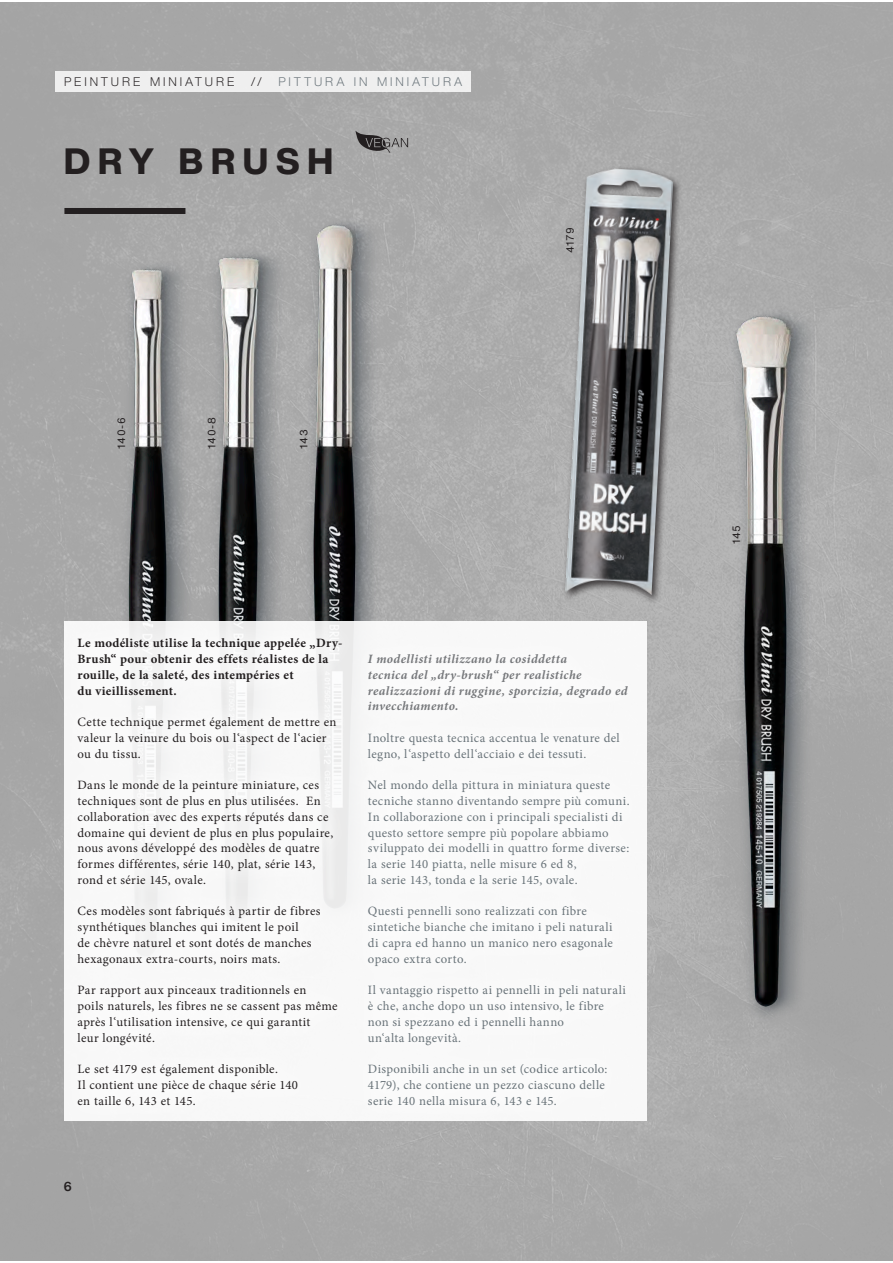
<style>
.page{position:relative;width:893px;height:1263px;background:#fff}
.page>*{position:absolute;margin:0;border:0;box-sizing:border-box;transform-origin:0 0}
.t1{font:800 36px "Helvetica Now Display";letter-spacing:.215em;color:#231f20}
.t2{font:12.75px/15.8px "Minion Pro";letter-spacing:.025em;color:#697379}
.t3{font:12.75px/15.8px "Minion Pro";letter-spacing:.025em;color:#231f20}
.t4{font:700 12.75px/15.8px "Minion Pro";letter-spacing:.025em;color:#231f20}
.t5{font:italic 700 12.75px/15.8px "Minion Pro";letter-spacing:.03em;color:#76787b}
.t6{font:700 12.75px "Helvetica Now Display";color:#231f20}
.t7{font:300 12.3px "Helvetica Now Text";letter-spacing:.175em;color:#231f20}
.t8{font:300 12.3px "Helvetica Now Text";letter-spacing:.18em;color:#697379}
.t9{font:10.5px "Helvetica Now Text";letter-spacing:.025em;color:#231f20}
</style>
<div class="page">
<img style="left:0;top:2px;width:893px;height:1259px">
<img style="left:21px;top:54px;width:370px;height:1048px">
<img style="left:715px;top:150px;width:155px;height:1048px">
<div style="left:562px;top:165px;width:121px;height:440px;background:#231f20;opacity:.85"></div>
<img style="left:565px;top:167px;width:109px;height:430px">
<div style="left:55px;top:71px;width:416px;height:20px;background:#efefef"></div>
<div style="left:58px;top:619px;width:302px;height:506px;background:#f8f8f8"></div>
<div style="left:349px;top:634px;width:298px;height:491px;background:#fff"></div>
<div style="left:64px;top:208px;width:121px;height:6px;background:#231f20"></div>
<svg style="left:355px;top:131px;width:53px;height:22px"></svg>
<p class="t7" style="left:64px;top:73px;width:173px">PEINTURE MINIATURE</p>
<p class="t7" style="left:251px;top:73px;width:14px">//</p>
<p class="t8" style="left:278px;top:73px;width:186px">PITTURA IN MINIATURA</p>
<h1 class="t1" style="left:64px;top:136px;width:271px">DRY BRUSH</h1>
<p class="t9" style="left:114px;top:449px;width:33px;rotate:-90deg">140-6</p>
<p class="t9" style="left:204px;top:449px;width:33px;rotate:-90deg">140-8</p>
<p class="t9" style="left:296px;top:449px;width:21px;rotate:-90deg">143</p>
<p class="t9" style="left:562px;top:253px;width:27px;rotate:-90deg">4179</p>
<p class="t4" style="left:78px;top:635px;width:266px">Le modéliste utilise la technique appelée „Dry-Brush“ pour obtenir des effets réalistes de la rouille, de la saleté, des intempéries et<br>du vieillissement.</p>
<p class="t3" style="left:78px;top:714px;width:260px">Cette technique permet également de mettre en valeur la veinure du bois ou l‘aspect de l‘acier ou du tissu.</p>
<p class="t3" style="left:78px;top:777px;width:257px">Dans le monde de la peinture miniature, ces techniques sont de plus en plus utilisées. En collaboration avec des experts réputés dans ce domaine qui devient de plus en plus populaire, nous avons développé des modèles de quatre formes différentes, série 140, plat, série 143, rond et série 145, ovale.</p>
<p class="t3" style="left:78px;top:903px;width:244px">Ces modèles sont fabriqués à partir de fibres synthétiques blanches qui imitent le poil<br>de chèvre naturel et sont dotés de manches hexagonaux extra-courts, noirs mats.</p>
<p class="t3" style="left:78px;top:982px;width:261px">Par rapport aux pinceaux traditionnels en<br>poils naturels, les fibres ne se cassent pas même après l‘utilisation intensive, ce qui garantit<br>leur longévité.</p>
<p class="t3" style="left:78px;top:1061px;width:222px">Le set 4179 est également disponible.<br>Il contient une pièce de chaque série 140 en taille 6, 143 et 145.</p>
<p class="t5" style="left:368px;top:651px;width:261px">I modellisti utilizzano la cosiddetta<br>tecnica del „dry-brush“ per realistiche realizzazioni di ruggine, sporcizia, degrado ed invecchiamento.</p>
<p class="t2" style="left:368px;top:730px;width:253px">Inoltre questa tecnica accentua le venature del legno, l‘aspetto dell‘acciaio e dei tessuti.</p>
<p class="t2" style="left:368px;top:777px;width:263px">Nel mondo della pittura in miniatura queste tecniche stanno diventando sempre più comuni.<br>In collaborazione con i principali specialisti di questo settore sempre più popolare abbiamo sviluppato dei modelli in quattro forme diverse: la serie 140 piatta, nelle misure 6 ed 8,<br>la serie 143, tonda e la serie 145, ovale.</p>
<p class="t2" style="left:368px;top:903px;width:246px">Questi pennelli sono realizzati con fibre sintetiche bianche che imitano i peli naturali di capra ed hanno un manico nero esagonale opaco extra corto.</p>
<p class="t2" style="left:368px;top:982px;width:259px">Il vantaggio rispetto ai pennelli in peli naturali è che, anche dopo un uso intensivo, le fibre non si spezzano ed i pennelli hanno<br>un‘alta longevità.</p>
<p class="t2" style="left:368px;top:1061px;width:241px">Disponibili anche in un set (codice articolo:<br>4179), che contiene un pezzo ciascuno delle serie 140 nella misura 6, 143 e 145.</p>
<p class="t6" style="left:64px;top:1178px;width:9px">6</p>
<p class="t9" style="left:728px;top:544px;width:20px;rotate:-90deg">145</p>
</div>
